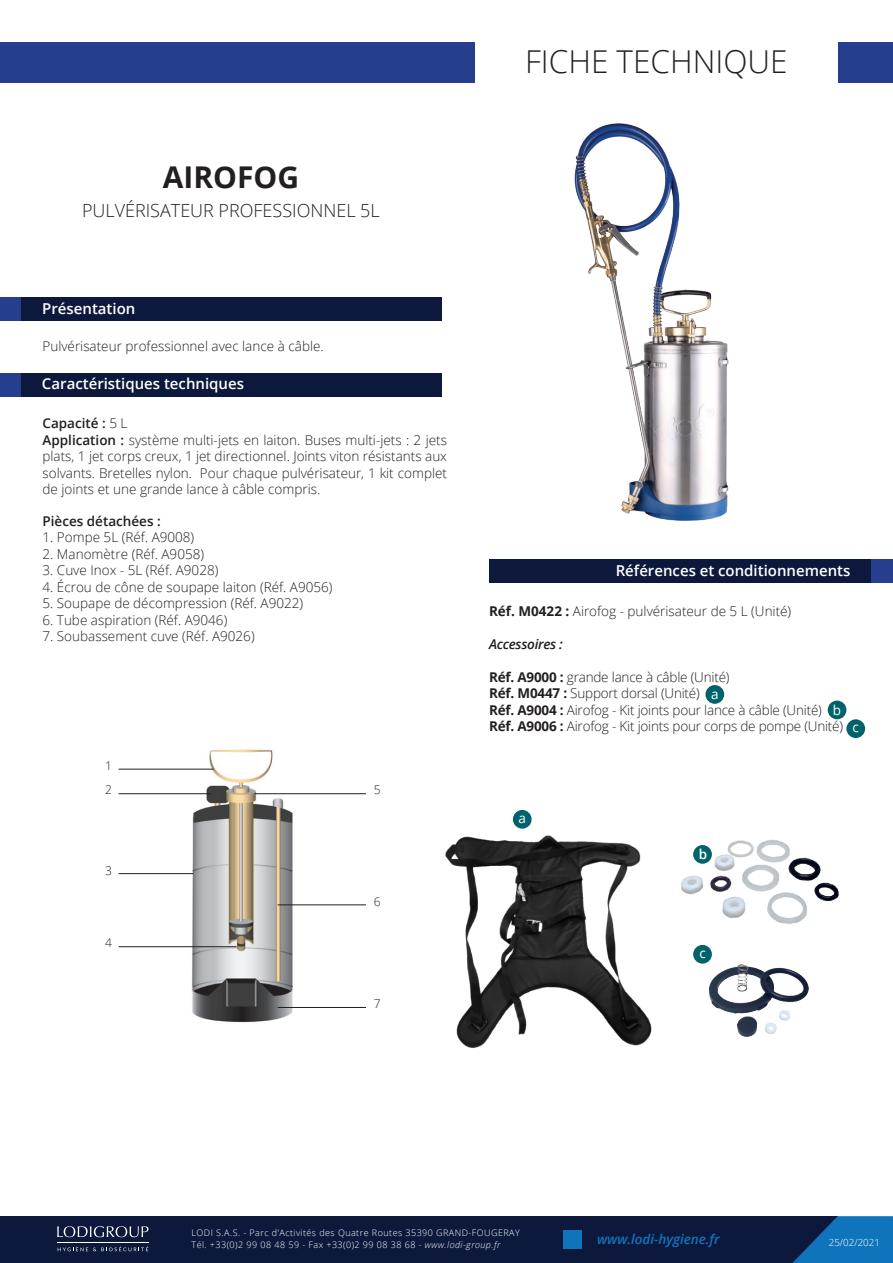
<style>
.page{position:relative;width:893px;height:1263px;background:#fff}
.page>*{position:absolute;margin:0;border:0;box-sizing:border-box;transform-origin:0 0}
.t1{font:300 31.5px "Open Sans";color:#231f20}
.t2{font:700 30px "Open Sans";color:#231f20}
.t3{font:300 18px "Open Sans";color:#231f20}
.t4{font:600 15px "Open Sans";color:#fff}
.PARAGRAPHE_TEXTE{font:300 13.5px/16.5px "Open Sans";color:#231f20;text-align:justify}
.TEXTE_COURANT{font:300 13.5px "Open Sans";letter-spacing:-.015em;color:#231f20}
.PARAGRAPHE_TEXTE-2{font:600 13.5px "Open Sans";color:#231f20}
.t5{font:italic 600 13.5px "Open Sans";color:#1074bc}
.TEXTE_COURANT-2{font:italic 600 13.5px "Open Sans";letter-spacing:-.02em;color:#231f20}
.t6{font:13.5px "Open Sans";color:#fff}
.t7{font:600 13.5px "Open Sans";color:#fff}
.t8{font:300 12px "Open Sans";color:#231f20}
.t9{font:300 9.75px "Open Sans";color:#fff}
.t10{font:300 9px "Open Sans";letter-spacing:.05em;color:#fff}
.s1{font-weight:300}
.s2{font-weight:600}
.s3{font-weight:700}
.s4{font-style:italic}
</style>
<div class="page">
<div style="left:0;top:1216px;width:838px;height:47px;background:#0c193d"></div>
<svg style="left:792px;top:1216px;width:101px;height:47px"></svg>
<svg style="left:57px;top:1226px;width:91px;height:11px"></svg>
<svg style="left:58px;top:1246px;width:90px;height:5px"></svg>
<hr style="left:57px;top:1242px;width:91px;height:1px;background:#fff">
<div style="left:563px;top:1230px;width:19px;height:19px;background:#1074bc"></div>
<div style="left:0;top:42px;width:475px;height:41px;background:#253f8e"></div>
<div style="left:839px;top:42px;width:54px;height:41px;background:#253f8e"></div>
<div style="left:489px;top:559px;width:404px;height:23px;background:#0c193d"></div>
<div style="left:0;top:297px;width:442px;height:23px;background:#0c193d"></div>
<div style="left:0;top:297px;width:21px;height:23px;background:#253f8e"></div>
<div style="left:872px;top:559px;width:21px;height:23px;background:#253f8e"></div>
<div style="left:0;top:374px;width:442px;height:23px;background:#0c193d"></div>
<div style="left:0;top:374px;width:21px;height:23px;background:#253f8e"></div>
<img style="left:681px;top:840px;width:158px;height:84px">
<img style="left:709px;top:964px;width:100px;height:73px">
<img style="left:574px;top:123px;width:155px;height:398px">
<img style="left:162px;top:749px;width:161px;height:274px">
<hr style="left:119px;top:769px;width:95px;height:1px;background:#231f20">
<hr style="left:119px;top:793px;width:92px;height:1px;background:#231f20">
<hr style="left:119px;top:873px;width:74px;height:1px;background:#231f20">
<hr style="left:119px;top:946px;width:118px;height:1px;background:#231f20">
<hr style="left:255px;top:793px;width:111px;height:1px;background:#231f20">
<hr style="left:278px;top:904px;width:88px;height:1px;background:#231f20">
<hr style="left:278px;top:1007px;width:88px;height:1px;background:#231f20">
<div style="left:705px;top:685px;width:19px;height:19px;background:#00626b;border-radius:50%"></div>
<div style="left:828px;top:701px;width:18px;height:18px;background:#00626b;border-radius:50%"></div>
<div style="left:846px;top:719px;width:19px;height:19px;background:#00626b;border-radius:50%"></div>
<div style="left:513px;top:810px;width:19px;height:19px;background:#00626b;border-radius:50%"></div>
<div style="left:693px;top:845px;width:19px;height:19px;background:#00626b;border-radius:50%"></div>
<div style="left:693px;top:945px;width:19px;height:19px;background:#00626b;border-radius:50%"></div>
<img style="left:445px;top:835px;width:207px;height:213px">
<p class="t2" style="left:163px;top:156px;width:138px">AIROFOG</p>
<p class="t3" style="left:82px;top:198px;width:299px">PULVÉRISATEUR PROFESSIONNEL 5L</p>
<p class="t4" style="left:42px;top:298px;width:95px">Présentation</p>
<p class="PARAGRAPHE_TEXTE" style="left:43px;top:337px;width:283px">Pulvérisateur professionnel avec lance à câble.</p>
<p class="t4" style="left:42px;top:374px;width:204px">Caractéristiques techniques</p>
<p class="PARAGRAPHE_TEXTE-2" style="left:43px;top:414px;width:87px">Capacité : <span class="s1">5 L</span></p>
<p class="PARAGRAPHE_TEXTE" style="left:43px;top:431px;width:406px"><span class="s2">Application :</span> système multi-jets en laiton. Buses multi-jets : 2 jets plats, 1 jet corps creux, 1 jet directionnel. Joints viton résistants aux solvants. Bretelles nylon. Pour chaque pulvérisateur, 1 kit complet de joints et une grande lance à câble compris.</p>
<p class="PARAGRAPHE_TEXTE-2" style="left:43px;top:511px;width:120px">Pièces détachées :</p>
<p class="PARAGRAPHE_TEXTE" style="left:43px;top:529px;width:153px">1. Pompe 5L (Réf. A9008)</p>
<p class="PARAGRAPHE_TEXTE" style="left:43px;top:545px;width:163px">2. Manomètre (Réf. A9058)</p>
<p class="PARAGRAPHE_TEXTE" style="left:43px;top:562px;width:177px">3. Cuve Inox - 5L (Réf. A9028)</p>
<p class="PARAGRAPHE_TEXTE" style="left:43px;top:578px;width:292px">4. Écrou de cône de soupape laiton (Réf. A9056)</p>
<p class="PARAGRAPHE_TEXTE" style="left:43px;top:595px;width:262px">5. Soupape de décompression (Réf. A9022)</p>
<p class="PARAGRAPHE_TEXTE" style="left:43px;top:611px;width:186px">6. Tube aspiration (Réf. A9046)</p>
<p class="PARAGRAPHE_TEXTE" style="left:43px;top:628px;width:214px">7. Soubassement cuve (Réf. A9026)</p>
<p class="t8" style="left:105px;top:757px;width:8px">1</p>
<p class="t8" style="left:105px;top:781px;width:8px">2</p>
<p class="t8" style="left:374px;top:782px;width:8px">5</p>
<p class="t8" style="left:105px;top:862px;width:8px">3</p>
<p class="t8" style="left:105px;top:934px;width:8px">4</p>
<p class="t8" style="left:374px;top:893px;width:8px">6</p>
<p class="t8" style="left:374px;top:995px;width:8px">7</p>
<p class="t1" style="left:525px;top:40px;width:264px">FICHE TECHNIQUE</p>
<p class="t4" style="left:616px;top:560px;width:236px">Références et conditionnements</p>
<p class="TEXTE_COURANT" style="left:489px;top:602px;width:304px"><span class="s3">Réf. M0422 :</span> Airofog - pulvérisateur de 5 L (Unité)</p>
<p class="TEXTE_COURANT-2" style="left:489px;top:635px;width:75px">Accessoires :</p>
<p class="TEXTE_COURANT" style="left:489px;top:668px;width:242px"><span class="s3">Réf. A9000 :</span> grande lance à câble (Unité)</p>
<p class="TEXTE_COURANT" style="left:489px;top:684px;width:212px"><span class="s3">Réf. M0447 :</span> Support dorsal (Unité)</p>
<p class="TEXTE_COURANT" style="left:489px;top:701px;width:334px"><span class="s3">Réf. A9004 :</span> Airofog - Kit joints pour lance à câble (Unité)</p>
<p class="TEXTE_COURANT" style="left:489px;top:717px;width:356px"><span class="s3">Réf. A9006 :</span> Airofog - Kit joints pour corps de pompe (Unité)</p>
<p class="t6" style="left:711px;top:684px;width:9px">a</p>
<p class="t6" style="left:833px;top:701px;width:10px">b</p>
<p class="t6" style="left:852px;top:718px;width:8px">c</p>
<p class="t6" style="left:518px;top:809px;width:9px">a</p>
<p class="t7" style="left:699px;top:845px;width:10px">b</p>
<p class="t6" style="left:699px;top:944px;width:8px">c</p>
<p class="t10" style="left:192px;top:1227px;width:330px">LODI S.A.S. - Parc d’Activités des Quatre Routes 35390 GRAND-FOUGERAY</p>
<p class="t10" style="left:192px;top:1239px;width:310px">Tél. +33(0)2 99 08 48 59 - Fax +33(0)2 99 08 38 68 - <span class="s4">www.lodi-group.fr</span></p>
<p class="t5" style="left:597px;top:1230px;width:124px">www.lodi-hygiene.fr</p>
<p class="t9" style="left:829px;top:1236px;width:53px">25/02/2021</p>
</div>
